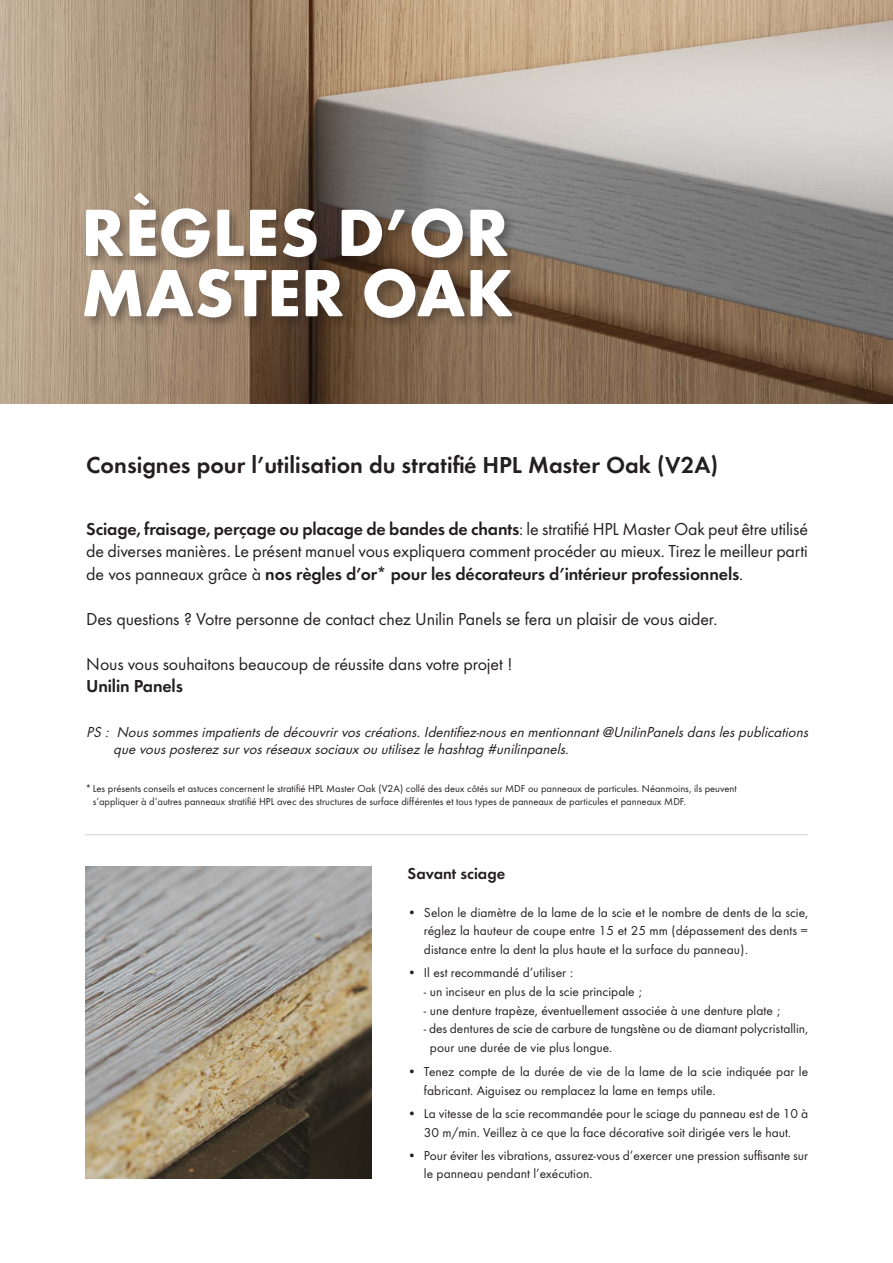
<style>
.page{position:relative;width:893px;height:1263px;background:#fff}
.page>*{position:absolute;margin:0;border:0;box-sizing:border-box;transform-origin:0 0}
.t1{font:700 69.3px "Futura Round";color:#fff}
.t2{font:600 24px "Futura Round";color:#231f20}
.t3{font:18px/22.5px "Futura Round";letter-spacing:-.01em;color:#231f20;text-align:justify}
.t4{font:600 18px "Futura Round";letter-spacing:-.01em;color:#231f20}
.t5{font:600 16.5px "Futura Round";color:#231f20}
.t6{font:italic 15px/16.5px "Futura Round";color:#231f20}
.t7{font:13.5px/18.8px "Futura Round";color:#231f20}
.t8{font:10.5px/12.6px "Futura Round";color:#231f20}
.s1{font-weight:600}
</style>
<div class="page">
<img style="left:0;top:0;width:893px;height:404px">
<div style="left:82px;top:190px;width:443px;height:141px;background:#231f20;opacity:.37"></div>
<img style="left:85px;top:867px;width:286px;height:312px">
<hr style="left:85px;top:834px;width:723px;height:1px;background:#d1d2d4">
<p class="t1" style="left:81px;top:179px;width:429px">RÈGLES D’OR</p>
<p class="t1" style="left:81px;top:240px;width:434px">MASTER OAK</p>
<p class="t2" style="left:86px;top:447px;width:633px">Consignes pour l’utilisation du stratifié HPL Master Oak (V2A)</p>
<p class="t3" style="left:86px;top:516px;width:723px"><span class="s1">Sciage, fraisage, perçage ou placage de bandes de chants</span>: le stratifié HPL Master Oak peut être utilisé de diverses manières. Le présent manuel vous expliquera comment procéder au mieux. Tirez le meilleur parti de vos panneaux grâce à <span class="s1">nos règles d’or* pour les décorateurs d’intérieur professionnels</span>.</p>
<p class="t3" style="left:86px;top:606px;width:633px">Des questions ? Votre personne de contact chez Unilin Panels se fera un plaisir de vous aider.</p>
<p class="t3" style="left:86px;top:651px;width:428px">Nous vous souhaitons beaucoup de réussite dans votre projet !</p>
<p class="t4" style="left:86px;top:673px;width:98px">Unilin Panels</p>
<p class="t6" style="left:113px;top:723px;width:700px;text-indent:-27px">PS : Noussommesimpatientsdedécouvrirvoscréations.Identifiez-nousenmentionnant@UnilinPanelsdanslespublications quevousposterezsurvosréseauxsociauxouutilisezlehashtag #unilinpanels.</p>
<p class="t8" style="left:93px;top:782px;width:645px;text-indent:-8px">* Les présents conseils et astuces concernent le stratifié HPL Master Oak (V2A) collé des deux côtés sur MDF ou panneaux de particules. Néanmoins, ils peuvent s’appliquer à d’autres panneaux stratifié HPL avec des structures de surface différentes et tous types de panneaux de particules et panneaux MDF.</p>
<p class="t5" style="left:407px;top:861px;width:99px">Savant sciage</p>
<p class="t7" style="left:424px;top:902px;width:386px;text-align:justify;text-indent:-16px">• Selon le diamètre de la lame de la scie et le nombre de dents de la scie, réglez la hauteur de coupe entre 15 et 25 mm (dépassement des dents = distance entre la dent la plus haute et la surface du panneau).</p>
<p class="t7" style="left:407px;top:962px;width:167px">• Il est recommandé d’utiliser :</p>
<p class="t7" style="left:424px;top:981px;width:219px">- un inciseur en plus de la scie principale ;</p>
<p class="t7" style="left:424px;top:1000px;width:358px">- une denture trapèze, éventuellement associée à une denture plate ;</p>
<p class="t7" style="left:430px;top:1018px;width:380px;text-indent:-6px">- des dentures de scie de carbure de tungstène ou de diamant polycristallin, pour une durée de vie plus longue.</p>
<p class="t7" style="left:424px;top:1061px;width:386px;text-indent:-16px">• Tenez compte de la durée de vie de la lame de la scie indiquée par le fabricant. Aiguisez ou remplacez la lame en temps utile.</p>
<p class="t7" style="left:407px;top:1103px;width:402px;text-align:center">• La vitesse de la scie recommandée pour le sciage du panneau est de 10 à<br>30 m/min. Veillez à ce que la face décorative soit dirigée vers le haut.</p>
<p class="t7" style="left:424px;top:1145px;width:386px;text-indent:-16px">• Pour éviter les vibrations, assurez-vous d’exercer une pression suffisante sur le panneau pendant l’exécution.</p>
</div>
